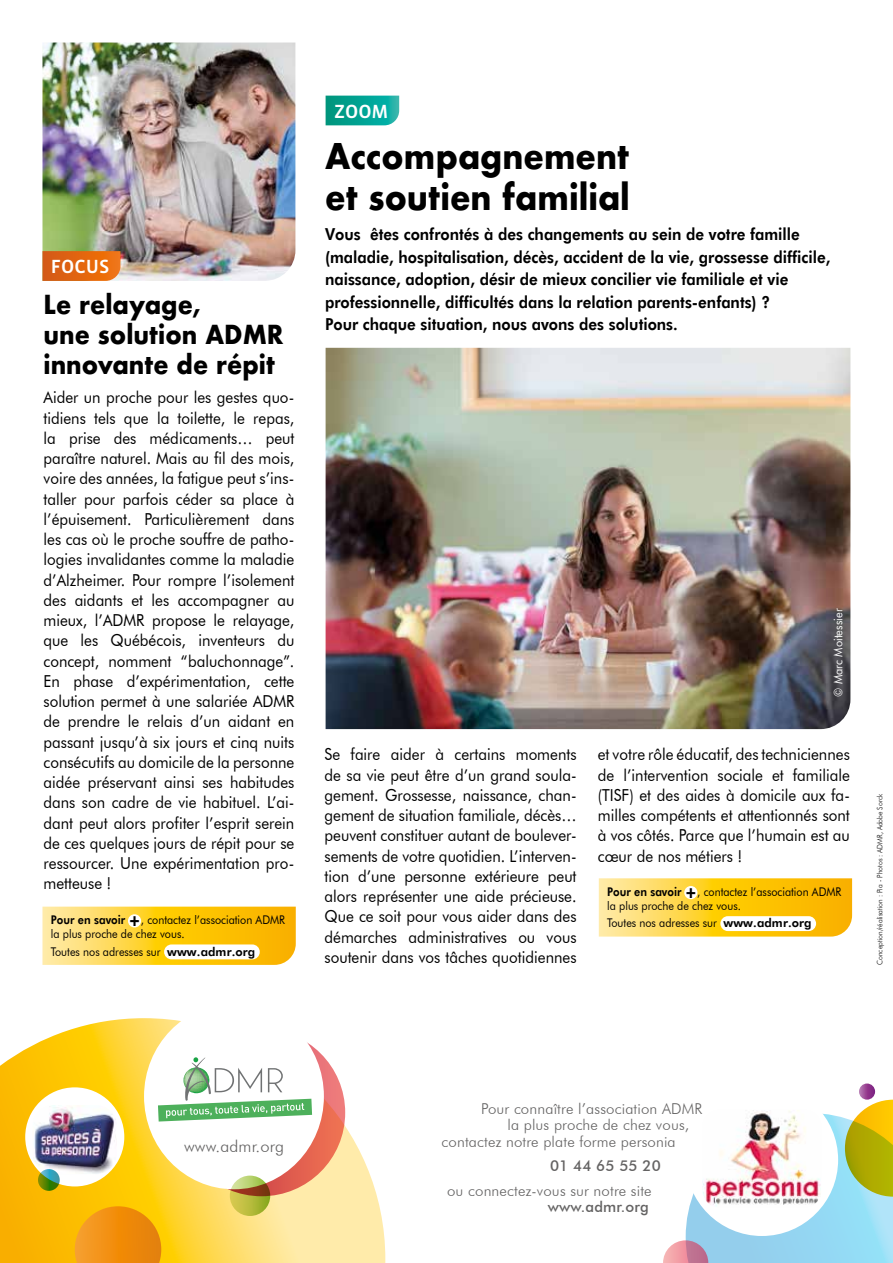
<style>
.page{position:relative;width:893px;height:1263px;background:#fff}
.page>*{position:absolute;margin:0;border:0;box-sizing:border-box;transform-origin:0 0}
.t1{font:700 34.5px/40.5px "Futura";color:#000;scale:.92 1}
.t2{font:700 25.5px/30px "Futura";color:#000;scale:.92 1}
.t3{font:19.5px "Vista Sans Med";color:#fff}
.t4{font:16.5px/20.2px "Futura BT";color:#000;text-align:justify;scale:.92 1}
.t5{font:800 16.5px/22.5px "Futura BT";color:#000;scale:.92 1}
.t6{font:300 16.5px "Futura BT";letter-spacing:.01em;color:#646363}
.t7{font:300 15px "Futura BT";letter-spacing:.01em;color:#646363}
.t8{font:500 15px "Futura BT";letter-spacing:.01em;color:#646363}
.t9{font:12px/13.5px "Futura BT";color:#000;scale:.9 1}
.t10{font:12px "Futura BT";color:#fff;scale:.92 1}
.t11{font:300 7.5px "Futura BT";color:#000;scale:.92 1}
.s1{font-weight:800}
.s2{font-weight:900;font-size:16.5px}
</style>
<div class="page">
<svg style="left:599px;top:878px;width:253px;height:58px;background:#fdce35"></svg>
<div style="left:720px;top:916px;width:96px;height:15px;background:#fff;border-radius:7px"></div>
<div style="left:684px;top:886px;width:13px;height:13px;background:#fff;border-radius:50%"></div>
<svg style="left:42px;top:907px;width:254px;height:58px;background:#fdce35"></svg>
<div style="left:164px;top:944px;width:96px;height:15px;background:#fff;border-radius:7px"></div>
<div style="left:128px;top:914px;width:13px;height:13px;background:#fff;border-radius:50%"></div>
<svg style="left:326px;top:96px;width:73px;height:29px;background:#09a596"></svg>
<img style="left:42px;top:43px;width:253px;height:238px">
<svg style="left:42px;top:251px;width:78px;height:30px;background:#e16916"></svg>
<img style="left:326px;top:348px;width:524px;height:381px">
<svg style="left:859px;top:1083px;width:16px;height:17px"></svg>
<svg style="left:0;top:1018px;width:385px;height:245px"></svg>
<svg style="left:178px;top:1029px;width:167px;height:167px;background:#e76c5d"></svg>
<div style="left:144px;top:1003px;width:180px;height:186px;background:#fff;border-radius:50%"></div>
<svg style="left:158px;top:1057px;width:154px;height:64px"></svg>
<svg style="left:230px;top:1175px;width:40px;height:41px"></svg>
<svg style="left:75px;top:1206px;width:86px;height:57px;background:#f1970e"></svg>
<div style="left:25px;top:1087px;width:99px;height:99px;background:#fff;border-radius:50%"></div>
<img style="left:33px;top:1105px;width:84px;height:69px">
<svg style="left:38px;top:1169px;width:22px;height:22px"></svg>
<svg style="left:663px;top:1100px;width:230px;height:163px"></svg>
<div style="left:686px;top:1083px;width:152px;height:153px;background:#fff;border-radius:50%"></div>
<img style="left:702px;top:1110px;width:119px;height:97px">
<p class="t3" style="left:334px;top:101px;width:56px">ZOOM</p>
<p class="t3" style="left:51px;top:257px;width:60px">FOCUS</p>
<h2 class="t2" style="left:44px;top:289px;width:262px">Le relayage,<br>une solution ADMR innovante de répit</h2>
<h1 class="t1" style="left:325px;top:136px;width:333px">Accompagnement et soutien familial</h1>
<p class="t5" style="left:325px;top:223px;width:551px">Vous êtes confrontés à des changements au sein de votre famille (maladie, hospitalisation, décès, accident de la vie, grossesse difficile, naissance, adoption, désir de mieux concilier vie familiale et vie professionnelle, difficultés dans la relation parents-enfants) ?<br>Pour chaque situation, nous avons des solutions.</p>
<p class="t4" style="left:44px;top:387px;width:274px">Aider un proche pour les gestes quo&shy;tidiens tels que la toilette, le repas, la prise des médicaments… peut paraître naturel. Mais au fil des mois, voire des années, la fatigue peut s’ins&shy;taller pour parfois céder sa place à l’épuisement. Particulièrement dans les cas où le proche souffre de patho&shy;logies invalidantes comme la maladie d’Alzheimer. Pour rompre l’isolement des aidants et les accompagner au mieux, l’ADMR propose le relayage, que les Québécois, inventeurs du concept, nomment “baluchonnage”.<br>En phase d’expérimentation, cette solution permet à une salariée ADMR de prendre le relais d’un aidant en passant jusqu’à six jours et cinq nuits consécutifs au domicile de la personne aidée préservant ainsi ses habitudes dans son cadre de vie habituel. L’ai&shy;dant peut alors profiter l’esprit serein de ces quelques jours de répit pour se ressourcer. Une expérimentation pro&shy;metteuse !</p>
<p class="t10" style="left:831px;top:697px;width:97px;rotate:-90deg">© Marc Moitessier</p>
<p class="t4" style="left:325px;top:744px;width:275px">Se faire aider à certains moments de sa vie peut être d’un grand soula&shy;gement. Grossesse, naissance, chan&shy;gement de situation familiale, décès… peuvent constituer autant de boulever&shy;sements de votre quotidien. L’interven&shy;tion d’une personne extérieure peut alors représenter une aide précieuse.<br>Que ce soit pour vous aider dans des démarches administratives ou vous soutenir dans vos tâches quotidiennes</p>
<p class="t4" style="left:598px;top:744px;width:275px">et votre rôle éducatif, des techniciennes de l’intervention sociale et familiale (TISF) et des aides à domicile aux fa&shy;milles compétents et attentionnés sont à vos côtés. Parce que l’humain est au cœur de nos métiers !</p>
<p class="t9" style="left:607px;top:885px;width:262px"><span class="s1">Pour en savoir</span> <span class="s2">+</span>, contactez l’association ADMR la plus proche de chez vous.</p>
<p class="t9" style="left:51px;top:913px;width:262px"><span class="s1">Pour en savoir</span> <span class="s2">+</span>, contactez l’association ADMR</p>
<p class="t9" style="left:607px;top:916px;width:229px">Toutes nos adresses sur <span class="s1">www.admr.org</span></p>
<p class="t9" style="left:51px;top:924px;width:229px;line-height:17.7px">la plus proche de chez vous.<br>Toutes nos adresses sur <span class="s1">www.admr.org</span></p>
<p class="t11" style="left:875px;top:965px;width:187px;rotate:-90deg">Conception/réalisation : Pia - Photos : ADMR, Adobe Sorck</p>
<p class="t6" style="left:184px;top:1136px;width:101px">www.admr.org</p>
<p class="t7" style="left:481px;top:1100px;width:223px">Pour connaître l’association ADMR</p>
<p class="t7" style="left:507px;top:1116px;width:183px">la plus proche de chez vous,</p>
<p class="t7" style="left:442px;top:1132px;width:236px">contactez notre plate forme personia</p>
<p class="t8" style="left:550px;top:1157px;width:112px">01 44 65 55 20</p>
<p class="t7" style="left:447px;top:1182px;width:206px">ou connectez-vous sur notre site</p>
<p class="t8" style="left:548px;top:1198px;width:103px">www.admr.org</p>
</div>
